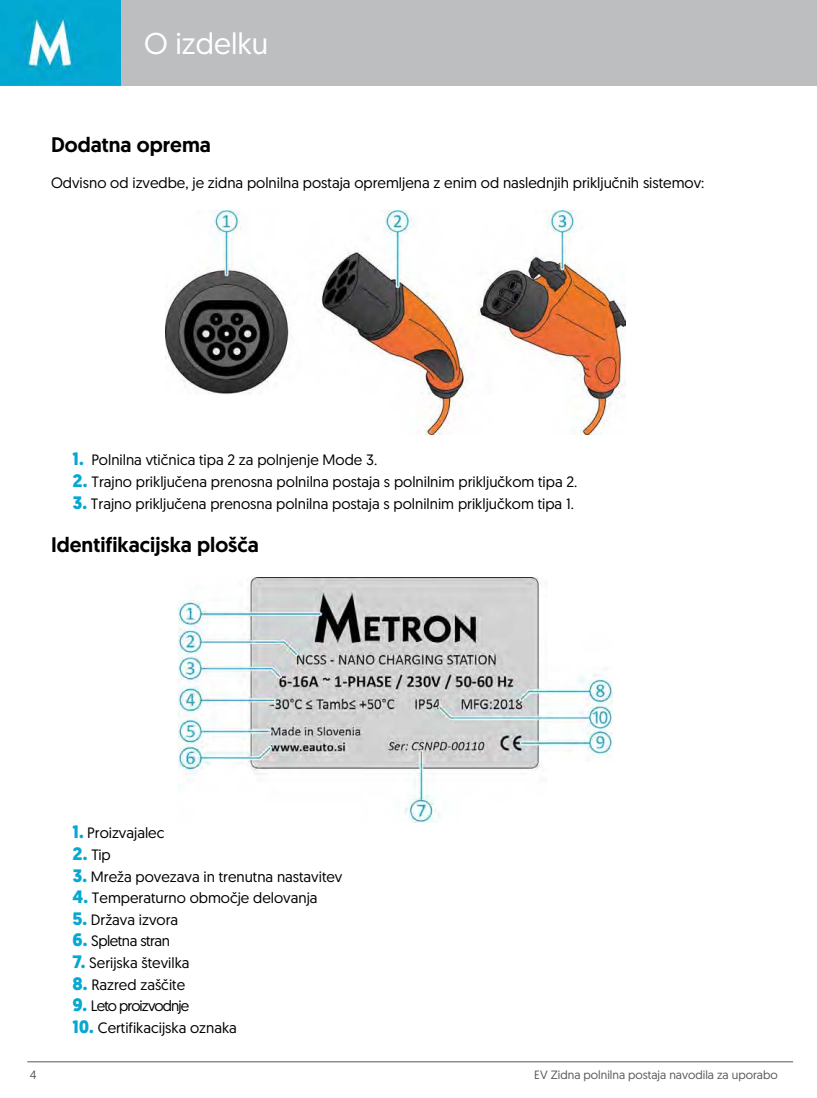
<style>
.page{position:relative;width:817px;height:1098px;background:#fff}
.page>*{position:absolute;margin:0;border:0;box-sizing:border-box;transform-origin:0 0}
.t1{font:30px "Geomanist";color:#fff}
.t2{font:500 21px "Geomanist";color:#000}
.t3{font:15px "Geomanist";color:#000}
.t4{font:15px "Geomanist";letter-spacing:-.06em;color:#000}
.t5{font:15px "Geomanist";letter-spacing:-.03em;color:#000}
.t6{font:12px "Geomanist";color:#58595b}
.s1{font-weight:700;font-size:18px;color:#06a8d1}
</style>
<div class="page">
<div style="left:0;top:0;width:816px;height:85px;background:#bcbec0"></div>
<img style="left:0;top:0;width:121px;height:85px">
<hr style="left:27px;top:1060px;width:766px;height:1px;background:#58595b">
<img style="left:166px;top:210px;width:459px;height:224px">
<img style="left:178px;top:577px;width:434px;height:245px">
<h1 class="t1" style="left:144px;top:24px;width:126px">O izdelku</h1>
<h2 class="t2" style="left:51px;top:131px;width:161px">Dodatna oprema</h2>
<p class="t3" style="left:51px;top:173px;width:654px">Odvisno od izvedbe, je zidna polnilna postaja opremljena z enim od naslednjih priključnih sistemov:</p>
<p class="t3" style="left:72px;top:450px;width:306px"><span class="s1">1.</span> Polnilna vtičnica tipa 2 za polnjenje Mode 3.</p>
<p class="t3" style="left:72px;top:472px;width:506px"><span class="s1">2.</span> Trajno priključena prenosna polnilna postaja s polnilnim priključkom tipa 2.</p>
<p class="t3" style="left:72px;top:493px;width:503px"><span class="s1">3.</span> Trajno priključena prenosna polnilna postaja s polnilnim priključkom tipa 1.</p>
<h2 class="t2" style="left:51px;top:530px;width:209px">Identifikacijska plošča</h2>
<p class="t3" style="left:72px;top:823px;width:94px"><span class="s1">1.</span> Proizvajalec</p>
<p class="t3" style="left:72px;top:844px;width:40px"><span class="s1">2.</span> Tip</p>
<p class="t3" style="left:72px;top:866px;width:271px"><span class="s1">3.</span> Mreža povezava in trenutna nastavitev</p>
<p class="t3" style="left:72px;top:887px;width:247px"><span class="s1">4.</span> Temperaturno območje delovanja</p>
<p class="t3" style="left:72px;top:909px;width:107px"><span class="s1">5.</span> Država izvora</p>
<p class="t5" style="left:72px;top:931px;width:99px"><span class="s1">6.</span> Spletna stran</p>
<p class="t3" style="left:72px;top:952px;width:119px"><span class="s1">7.</span> Serijska številka</p>
<p class="t3" style="left:72px;top:974px;width:114px"><span class="s1">8.</span> Razred zaščite</p>
<p class="t4" style="left:72px;top:995px;width:118px"><span class="s1">9.</span> Leto proizvodnje</p>
<p class="t3" style="left:72px;top:1017px;width:166px"><span class="s1">10.</span> Certifikacijska oznaka</p>
<p class="t6" style="left:30px;top:1066px;width:8px">4</p>
<p class="t6" style="left:534px;top:1066px;width:245px">EV Zidna polnilna postaja navodila za uporabo</p>
</div>
